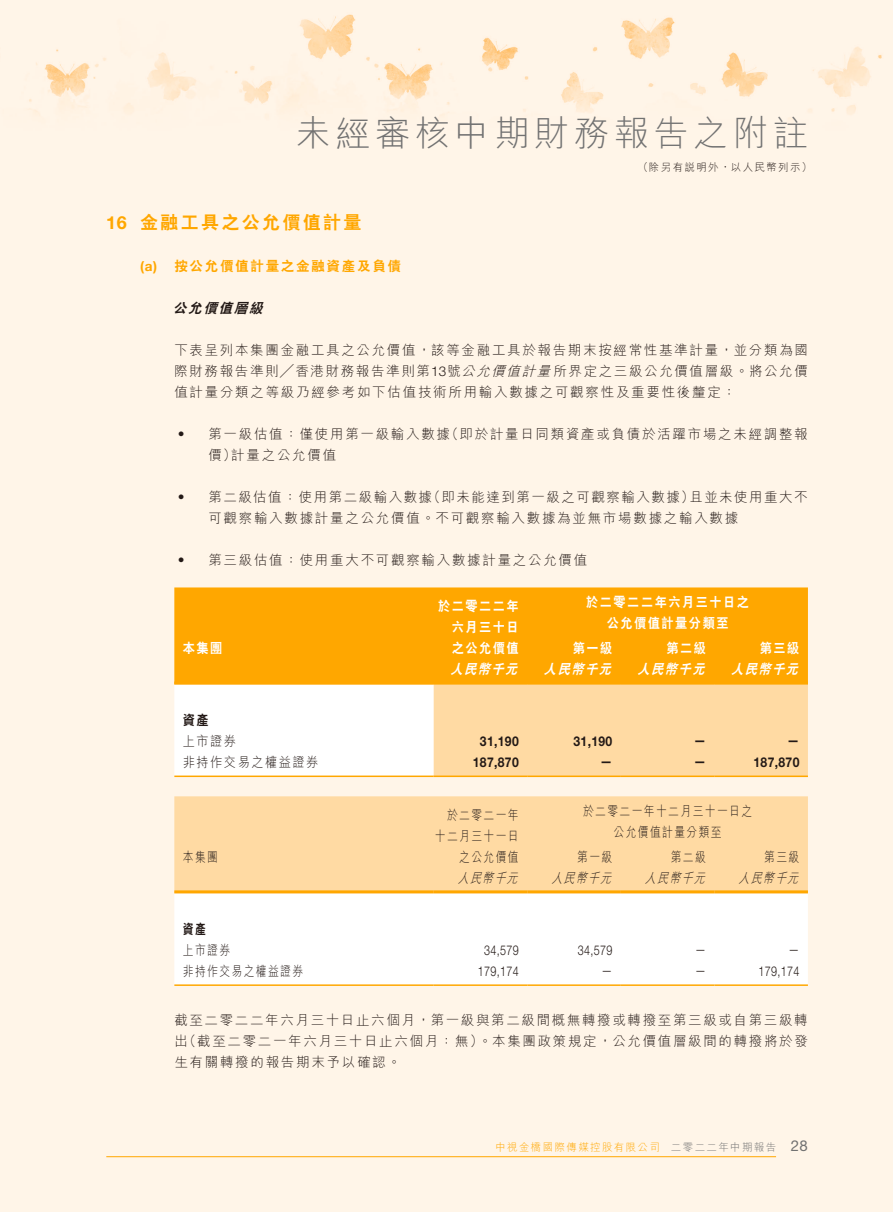
<style>
.page{position:relative;width:893px;height:1212px;background:#fff5e8}
.page>*{position:absolute;margin:0;border:0;box-sizing:border-box;transform-origin:0 0}
.t1{font:300 35.25px "M Hei HK";letter-spacing:.13em;color:#727272}
.t2{font:800 18px "C Hei 2 HK";letter-spacing:.13em;color:#ffa700}
.t3{font:700 18px "Helvetica Neue LT Std";color:#ffa700}
.t4{font:15px "Helvetica Neue LT Std";color:#727272}
.t5{font:300 13.5px/21px "M Hei HK";letter-spacing:.13em;color:#231916;text-align:justify}
.t6{font:300 13.5px/21px "M Hei HK";letter-spacing:.13em;color:#231916;text-align:right;scale:.8 1}
.t7{font:800 13.5px/21px "C Hei 2 HK";letter-spacing:.13em;color:#fff;text-align:justify;scale:.9 1}
.t8{font:300 13.5px "M Hei HK";letter-spacing:.11em;color:#231916}
.t9{font:700 13.5px "Helvetica Neue LT Std";letter-spacing:.03em;color:#231916;scale:.9 1}
.t10{font:300 13.5px "Helvetica Neue LT Std";letter-spacing:.03em;color:#231916;scale:.8 1}
.t11{font:italic 800 13.5px "C Hei 2 HK";color:#fff;scale:.9 1}
.t12{font:italic 300 13.5px "M Hei HK";color:#231916;scale:.8 1}
.t13{font:800 13.5px "C Hei 2 HK";letter-spacing:.13em;color:#ffa700}
.t14{font:300 13.5px "M Hei HK";letter-spacing:.13em;color:#231916;scale:.9 1}
.t15{font:italic 800 13.5px "C Hei 2 HK";color:#231916}
.t16{font:700 13.5px "Helvetica Neue LT Std";color:#ffa700}
.t17{font:800 13.5px "C Hei 2 HK";color:#231916;scale:.9 1}
.t18{font:800 13.5px "C Hei 2 HK";color:#231916;scale:.8 1}
.t19{font:300 10.5px "M Hei HK";letter-spacing:.13em;color:#231916}
.t20{font:300 10.5px "M Hei HK";letter-spacing:.13em;color:#ffa700}
.t21{font:300 10.5px "M Hei HK";letter-spacing:.13em;color:#727272}
.s1{font-family:"Helvetica Neue LT Std"}
.s2{font-style:italic}
</style>
<div class="page">
<hr style="left:106px;top:1156px;width:670px;height:1px;background:#ffa700">
<div style="left:174px;top:587px;width:634px;height:94px;background:#ffa700"></div>
<svg style="left:174px;top:684px;width:634px;height:91px;background:#ffe8c7"></svg>
<hr style="left:174px;top:681px;width:260px;height:3px;background:#ffa700">
<hr style="left:434px;top:681px;width:93px;height:3px;background:#ffa700">
<hr style="left:527px;top:681px;width:94px;height:3px;background:#ffa700">
<hr style="left:621px;top:681px;width:93px;height:3px;background:#ffa700">
<hr style="left:714px;top:681px;width:94px;height:3px;background:#ffa700">
<hr style="left:174px;top:775px;width:260px;height:2px;background:#ffa700">
<hr style="left:434px;top:775px;width:93px;height:2px;background:#ffa700">
<hr style="left:527px;top:775px;width:94px;height:2px;background:#ffa700">
<hr style="left:621px;top:775px;width:93px;height:2px;background:#ffa700">
<hr style="left:714px;top:775px;width:94px;height:2px;background:#ffa700">
<div style="left:174px;top:796px;width:634px;height:94px;background:#ffdaa3"></div>
<div style="left:174px;top:893px;width:634px;height:91px;background:#fff"></div>
<hr style="left:174px;top:890px;width:260px;height:3px;background:#ffa700">
<hr style="left:434px;top:890px;width:93px;height:3px;background:#ffa700">
<hr style="left:527px;top:890px;width:94px;height:3px;background:#ffa700">
<hr style="left:621px;top:890px;width:93px;height:3px;background:#ffa700">
<hr style="left:714px;top:890px;width:94px;height:3px;background:#ffa700">
<hr style="left:174px;top:984px;width:260px;height:2px;background:#ffa700">
<hr style="left:434px;top:984px;width:93px;height:2px;background:#ffa700">
<hr style="left:527px;top:984px;width:94px;height:2px;background:#ffa700">
<hr style="left:621px;top:984px;width:93px;height:2px;background:#ffa700">
<hr style="left:714px;top:984px;width:94px;height:2px;background:#ffa700">
<h1 class="t1" style="left:296px;top:115px;width:514px">未經審核中期財務報告之附註</h1>
<p class="t19" style="left:638px;top:162px;width:176px">（除另有說明外，以人民幣列示(</p>
<h2 class="t3" style="left:106px;top:211px;width:22px">16</h2>
<h2 class="t2" style="left:140px;top:213px;width:223px">金融工具之公允價值計量</h2>
<p class="t16" style="left:140px;top:258px;width:18px">a( )</p>
<p class="t13" style="left:174px;top:259px;width:228px">按公允價值計量之金融資產及負債</p>
<p class="t15" style="left:173px;top:301px;width:95px">公允價值層級</p>
<p class="t5" style="left:174px;top:339px;width:635px">下表呈列本集團金融工具之公允價值，該等金融工具於報告期末按經常性基準計量，並分類為國際財務報告準則╱香港財務報告準則第<span class="s1">13</span>號<span class="s2">公允價值計量</span>所界定之三級公允價值層級。將公允價值計量分類之等級乃經參考如下估值技術所用輸入數據之可觀察性及重要性後釐定：</p>
<p class="t5" style="left:445px;top:423px;width:364px">（即於計量日同類資產或負債於活躍市場之未經調整報</p>
<p class="t5" style="left:208px;top:423px;width:243px">第一級估值：僅使用第一級輸入數據</p>
<p class="t5" style="left:174px;top:423px;width:15px">‧</p>
<p class="t5" style="left:174px;top:486px;width:15px">‧</p>
<p class="t5" style="left:174px;top:549px;width:15px">‧</p>
<p class="t5" style="left:208px;top:444px;width:30px">價）</p>
<p class="t5" style="left:231px;top:444px;width:106px">計量之公允價值</p>
<p class="t8" style="left:427px;top:490px;width:269px">（即未能達到第一級之可觀察輸入數據）</p>
<p class="t8" style="left:208px;top:490px;width:225px">第二級估值：使用第二級輸入數據</p>
<p class="t8" style="left:689px;top:490px;width:120px">且並未使用重大不</p>
<p class="t5" style="left:208px;top:507px;width:531px">可觀察輸入數據計量之公允價值。不可觀察輸入數據為並無市場數據之輸入數據</p>
<p class="t5" style="left:208px;top:549px;width:380px">第三級估值：使用重大不可觀察輸入數據計量之公允價值</p>
<p class="t7" style="left:183px;top:638px;width:45px">本集團</p>
<p class="t7" style="left:452px;top:596px;width:76px;text-indent:-14px">於二零二二年六月三十日之公允價值</p>
<p class="t7" style="left:586px;top:591px;width:183px;text-align:center">於二零二二年六月三十日之公允價值計量分類至</p>
<p class="t7" style="left:573px;top:638px;width:45px">第一級</p>
<p class="t7" style="left:666px;top:638px;width:45px">第二級</p>
<p class="t7" style="left:760px;top:638px;width:45px">第三級</p>
<p class="t11" style="left:450px;top:662px;width:80px">人民幣千元</p>
<p class="t11" style="left:544px;top:662px;width:80px">人民幣千元</p>
<p class="t11" style="left:637px;top:662px;width:80px">人民幣千元</p>
<p class="t11" style="left:731px;top:662px;width:80px">人民幣千元</p>
<p class="t17" style="left:183px;top:713px;width:30px">資產</p>
<p class="t14" style="left:183px;top:734px;width:61px">上市證券</p>
<p class="t9" style="left:480px;top:733px;width:45px">31,190</p>
<p class="t9" style="left:573px;top:733px;width:45px">31,190</p>
<p class="t9" style="left:694px;top:732px;width:15px">—</p>
<p class="t9" style="left:787px;top:732px;width:15px">—</p>
<p class="t14" style="left:183px;top:755px;width:152px">非持作交易之權益證券</p>
<p class="t9" style="left:473px;top:754px;width:53px">187,870</p>
<p class="t9" style="left:600px;top:753px;width:15px">—</p>
<p class="t9" style="left:694px;top:753px;width:15px">—</p>
<p class="t9" style="left:753px;top:754px;width:53px">187,870</p>
<p class="t6" style="left:183px;top:846px;width:45px">本集團</p>
<p class="t6" style="left:435px;top:804px;width:106px">於二零二一年十二月三十一日之公允價值</p>
<p class="t6" style="left:583px;top:800px;width:213px;text-align:center">於二零二一年十二月三十一日之公允價值計量分類至</p>
<p class="t6" style="left:577px;top:846px;width:45px">第一級</p>
<p class="t6" style="left:671px;top:846px;width:45px">第二級</p>
<p class="t6" style="left:764px;top:846px;width:45px">第三級</p>
<p class="t12" style="left:458px;top:871px;width:80px">人民幣千元</p>
<p class="t12" style="left:551px;top:871px;width:80px">人民幣千元</p>
<p class="t12" style="left:645px;top:871px;width:80px">人民幣千元</p>
<p class="t12" style="left:738px;top:871px;width:80px">人民幣千元</p>
<p class="t18" style="left:183px;top:922px;width:30px">資產</p>
<p class="t6" style="left:183px;top:939px;width:61px">上市證券</p>
<p class="t10" style="left:484px;top:941px;width:45px">34,579</p>
<p class="t10" style="left:578px;top:941px;width:45px">34,579</p>
<p class="t10" style="left:695px;top:941px;width:15px">—</p>
<p class="t10" style="left:789px;top:941px;width:15px">—</p>
<p class="t6" style="left:183px;top:960px;width:152px">非持作交易之權益證券</p>
<p class="t5" style="left:174px;top:1009px;width:635px;text-align:right">截至二零二二年六月三十日止六個月，第一級與第二級間概無轉撥或轉撥至第三級或自第三級轉（截至二零二一年六月三十日止六個月：無）。本集團政策規定，公允價值層級間的轉撥將於發</p>
<p class="t10" style="left:478px;top:962px;width:53px">179,174</p>
<p class="t10" style="left:759px;top:962px;width:53px">179,174</p>
<p class="t10" style="left:601px;top:962px;width:15px">—</p>
<p class="t10" style="left:695px;top:962px;width:15px">—</p>
<p class="t5" style="left:174px;top:1030px;width:228px">出<br>生有關轉撥的報告期末予以確認。</p>
<p class="t20" style="left:495px;top:1142px;width:166px">中視金橋國際傳媒控股有限公司</p>
<p class="t21" style="left:671px;top:1142px;width:107px">二零二二年中期報告</p>
<p class="t4" style="left:791px;top:1137px;width:19px">28</p>
</div>
